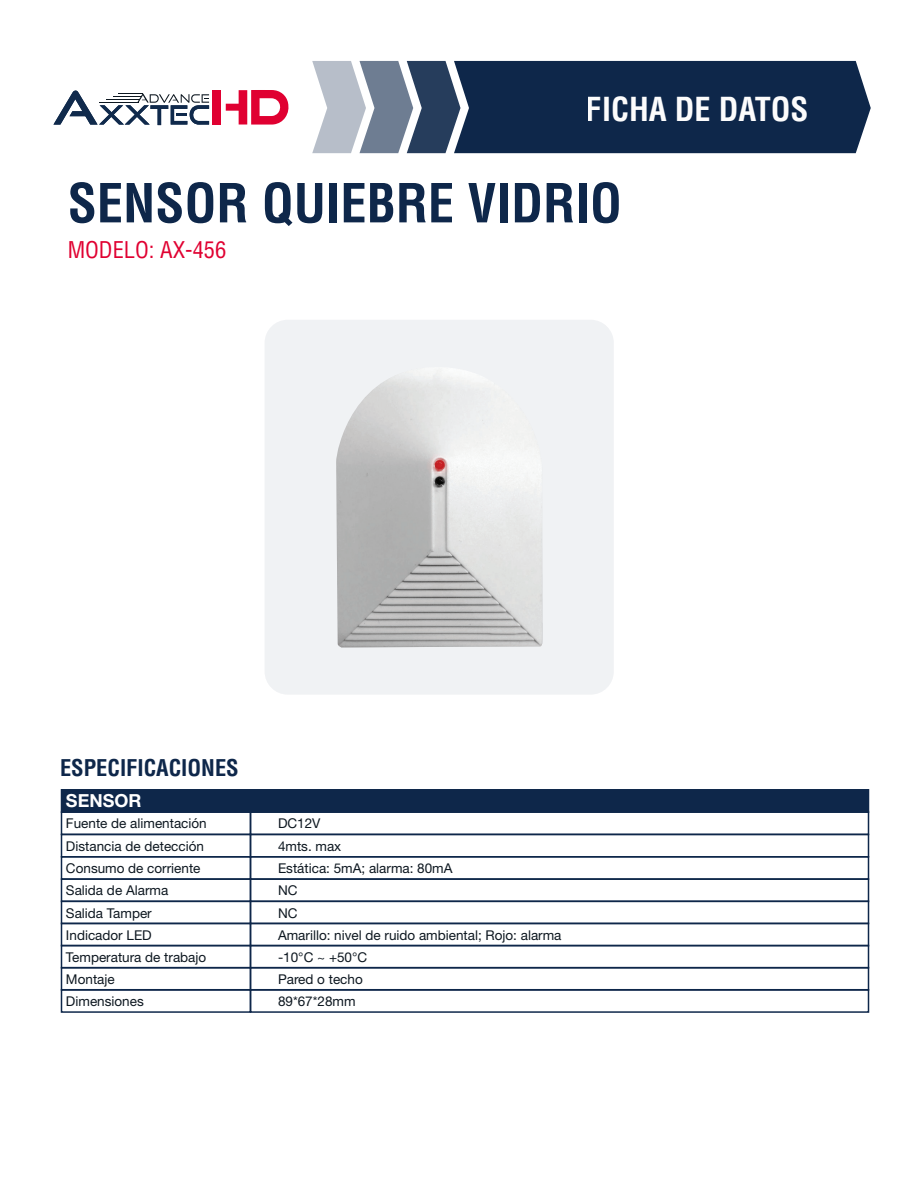
<style>
.page{position:relative;width:918px;height:1188px;background:#fff}
.page>*{position:absolute;margin:0;border:0;box-sizing:border-box;transform-origin:0 0}
.t1{font:700 condensed 52.5px "Helvetica";color:#0e274a}
.t2{font:700 condensed 32.25px "Helvetica";color:#fff}
.t3{font:700 condensed 22.5px "Helvetica";color:#0e274a}
.t4{font:condensed 22.5px "Helvetica";color:#e00031}
.t5{font:700 18px "Helvetica Neue";color:#fff}
.t6{font:13.5px "Helvetica Neue";color:#0d1720}
</style>
<div class="page">
<svg style="left:312px;top:61px;width:559px;height:92px;background:#334866"></svg>
<div style="left:212px;top:90px;width:9px;height:35px;background:#e00031"></div>
<svg style="left:226px;top:90px;width:63px;height:35px"></svg>
<svg style="left:53px;top:90px;width:156px;height:35px"></svg>
<div style="left:265px;top:320px;width:349px;height:375px;background:#f0f2f4;border-radius:23px"></div>
<img style="left:336px;top:368px;width:206px;height:279px">
<div style="left:61px;top:789px;width:808px;height:24px;background:#0e274a"></div>
<div style="left:61px;top:834px;width:190px;height:24px;border:2px solid #0e274a"></div>
<div style="left:61px;top:856px;width:190px;height:24px;border:2px solid #0e274a"></div>
<div style="left:61px;top:878px;width:190px;height:24px;border:2px solid #0e274a"></div>
<div style="left:250px;top:811px;width:619px;height:24px;border:2px solid #0e274a"></div>
<div style="left:250px;top:834px;width:619px;height:24px;border:2px solid #0e274a"></div>
<div style="left:250px;top:856px;width:619px;height:24px;border:2px solid #0e274a"></div>
<div style="left:250px;top:878px;width:619px;height:24px;border:2px solid #0e274a"></div>
<div style="left:61px;top:900px;width:190px;height:24px;border:2px solid #0e274a"></div>
<div style="left:250px;top:900px;width:619px;height:24px;border:2px solid #0e274a"></div>
<div style="left:61px;top:923px;width:190px;height:23px;border:2px solid #0e274a"></div>
<div style="left:250px;top:923px;width:619px;height:23px;border:2px solid #0e274a"></div>
<div style="left:61px;top:945px;width:190px;height:24px;border:2px solid #0e274a"></div>
<div style="left:250px;top:945px;width:619px;height:24px;border:2px solid #0e274a"></div>
<div style="left:61px;top:967px;width:190px;height:24px;border:2px solid #0e274a"></div>
<div style="left:250px;top:967px;width:619px;height:24px;border:2px solid #0e274a"></div>
<div style="left:61px;top:989px;width:190px;height:24px;border:2px solid #0e274a"></div>
<div style="left:250px;top:989px;width:619px;height:24px;border:2px solid #0e274a"></div>
<h2 class="t2" style="left:586px;top:89px;width:224px">FICHA DE DATOS</h2>
<h1 class="t1" style="left:68px;top:170px;width:556px">SENSOR QUIEBRE VIDRIO</h1>
<h3 class="t4" style="left:68px;top:236px;width:160px">MODELO: AX-456</h3>
<h3 class="t3" style="left:60px;top:753px;width:180px">ESPECIFICACIONES</h3>
<h3 class="t5" style="left:66px;top:790px;width:77px">SENSOR</h3>
<p class="t6" style="left:66px;top:815px;width:142px">Fuente de alimentación</p>
<p class="t6" style="left:278px;top:815px;width:44px">DC12V</p>
<p class="t6" style="left:66px;top:838px;width:140px">Distancia de detección</p>
<p class="t6" style="left:278px;top:838px;width:65px">4mts. max</p>
<p class="t6" style="left:66px;top:860px;width:136px">Consumo de corriente</p>
<p class="t6" style="left:278px;top:860px;width:176px">Estática: 5mA; alarma: 80mA</p>
<p class="t6" style="left:66px;top:883px;width:104px">Salida de Alarma</p>
<p class="t6" style="left:278px;top:883px;width:21px">NC</p>
<p class="t6" style="left:66px;top:905px;width:87px">Salida Tamper</p>
<p class="t6" style="left:278px;top:905px;width:21px">NC</p>
<p class="t6" style="left:66px;top:927px;width:87px">Indicador LED</p>
<p class="t6" style="left:278px;top:927px;width:285px">Amarillo: nivel de ruido ambiental; Rojo: alarma</p>
<p class="t6" style="left:66px;top:949px;width:142px">Temperatura de trabajo</p>
<p class="t6" style="left:278px;top:949px;width:91px">-10°C ~ +50°C</p>
<p class="t6" style="left:66px;top:971px;width:50px">Montaje</p>
<p class="t6" style="left:278px;top:971px;width:86px">Pared o techo</p>
<p class="t6" style="left:66px;top:993px;width:79px">Dimensiones</p>
<p class="t6" style="left:278px;top:993px;width:79px">89*67*28mm</p>
</div>
